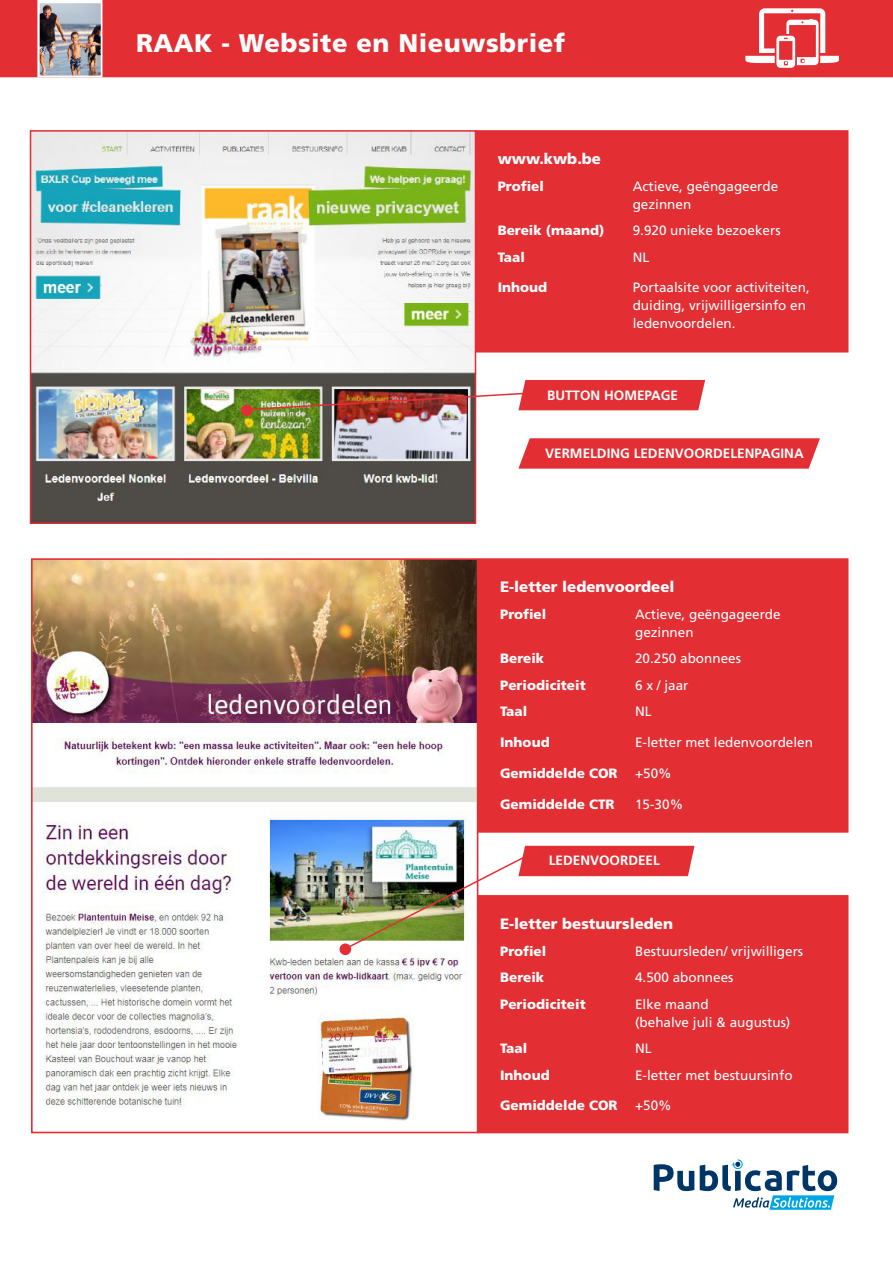
<style>
.page{position:relative;width:893px;height:1263px;background:#fff}
.page>*{position:absolute;margin:0;border:0;box-sizing:border-box;transform-origin:0 0}
.t1{font:900 25.5px "Frutiger LT Std";letter-spacing:.02em;color:#fff}
.t2{font:900 15px "Frutiger LT Std";color:#fff}
.t3{font:13.5px/18px "Frutiger LT Std";color:#fff}
.t4{font:900 13.5px "Frutiger LT Std";color:#fff}
.t5{font:700 13.5px "Frutiger LT Std";color:#fff}
</style>
<div class="page">
<div style="left:478px;top:559px;width:370px;height:273px;background:#e32e33"></div>
<div style="left:477px;top:558px;width:371px;height:275px;border:2px solid #e32e33"></div>
<div style="left:0;top:0;width:893px;height:77px;background:#e32e33"></div>
<svg style="left:745px;top:8px;width:94px;height:60px"></svg>
<svg style="left:654px;top:1164px;width:40px;height:27px"></svg>
<svg style="left:700px;top:1159px;width:137px;height:51px"></svg>
<div style="left:478px;top:896px;width:370px;height:236px;background:#e32e33"></div>
<div style="left:477px;top:895px;width:371px;height:238px;border:2px solid #e32e33"></div>
<img style="left:34px;top:561px;width:441px;height:560px">
<div style="left:31px;top:558px;width:447px;height:575px;border:2px solid #e32e33"></div>
<img style="left:344px;top:845px;width:351px;height:106px">
<div style="left:340px;top:944px;width:10px;height:10px;background:#e32e33;border-radius:50%"></div>
<div style="left:339px;top:943px;width:12px;height:12px;border:2px solid #e32e33;border-radius:50%"></div>
<img style="left:37px;top:0;width:66px;height:78px">
<img style="left:33px;top:133px;width:440px;height:388px">
<div style="left:30px;top:130px;width:446px;height:394px;border:2px solid #e42b32"></div>
<div style="left:476px;top:131px;width:372px;height:221px;background:#e32e33"></div>
<div style="left:475px;top:130px;width:373px;height:222px;border:2px solid #e32e33"></div>
<img style="left:245px;top:379px;width:461px;height:32px">
<div style="left:242px;top:405px;width:10px;height:10px;background:#e32e33;border-radius:50%"></div>
<div style="left:241px;top:404px;width:12px;height:12px;border:2px solid #e32e33;border-radius:50%"></div>
<svg style="left:518px;top:438px;width:302px;height:31px;background:#e43a3f"></svg>
<p class="t1" style="left:136px;top:28px;width:431px">RAAK - Website en Nieuwsbrief</p>
<p class="t2" style="left:498px;top:150px;width:105px">www.kwb.be</p>
<p class="t4" style="left:498px;top:178px;width:48px">Profiel</p>
<p class="t3" style="left:633px;top:177px;width:147px">Actieve, geëngageerde gezinnen</p>
<p class="t4" style="left:498px;top:222px;width:108px">Bereik (maand)</p>
<p class="t3" style="left:633px;top:222px;width:149px">9.920 unieke bezoekers</p>
<p class="t4" style="left:498px;top:249px;width:29px">Taal</p>
<p class="t3" style="left:633px;top:248px;width:18px">NL</p>
<p class="t4" style="left:498px;top:280px;width:51px">Inhoud</p>
<p class="t3" style="left:633px;top:279px;width:179px">Portaalsite voor activiteiten, duiding, vrijwilligersinfo en ledenvoordelen.</p>
<p class="t5" style="left:547px;top:387px;width:133px">BUTTON HOMEPAGE</p>
<p class="t5" style="left:545px;top:446px;width:260px">VERMELDING LEDENVOORDELENPAGINA</p>
<p class="t2" style="left:500px;top:578px;width:176px">E-letter ledenvoordeel</p>
<p class="t4" style="left:500px;top:606px;width:48px">Profiel</p>
<p class="t3" style="left:635px;top:605px;width:147px">Actieve, geëngageerde gezinnen</p>
<p class="t4" style="left:500px;top:650px;width:46px">Bereik</p>
<p class="t3" style="left:635px;top:650px;width:107px">20.250 abonnees</p>
<p class="t4" style="left:500px;top:677px;width:87px">Periodiciteit</p>
<p class="t3" style="left:635px;top:676px;width:55px">6 x / jaar</p>
<p class="t4" style="left:500px;top:703px;width:29px">Taal</p>
<p class="t3" style="left:635px;top:703px;width:18px">NL</p>
<p class="t4" style="left:500px;top:734px;width:51px">Inhoud</p>
<p class="t3" style="left:635px;top:733px;width:179px">E-letter met ledenvoordelen</p>
<p class="t4" style="left:500px;top:765px;width:119px">Gemiddelde COR</p>
<p class="t3" style="left:635px;top:764px;width:38px">+50%</p>
<p class="t4" style="left:500px;top:796px;width:116px">Gemiddelde CTR</p>
<p class="t3" style="left:635px;top:795px;width:50px">15-30%</p>
<p class="t5" style="left:549px;top:852px;width:113px">LEDENVOORDEEL</p>
<p class="t2" style="left:500px;top:915px;width:174px">E-letter bestuursleden</p>
<p class="t4" style="left:500px;top:943px;width:48px">Profiel</p>
<p class="t3" style="left:635px;top:942px;width:170px">Bestuursleden/ vrijwilligers</p>
<p class="t4" style="left:500px;top:969px;width:46px">Bereik</p>
<p class="t3" style="left:635px;top:968px;width:100px">4.500 abonnees</p>
<p class="t4" style="left:500px;top:996px;width:87px">Periodiciteit</p>
<p class="t3" style="left:635px;top:995px;width:157px">Elke maand<br>(behalve juli &amp; augustus)</p>
<p class="t4" style="left:500px;top:1040px;width:29px">Taal</p>
<p class="t3" style="left:635px;top:1039px;width:18px">NL</p>
<p class="t4" style="left:500px;top:1067px;width:51px">Inhoud</p>
<p class="t3" style="left:635px;top:1066px;width:159px">E-letter met bestuursinfo</p>
<p class="t4" style="left:500px;top:1097px;width:119px">Gemiddelde COR</p>
<p class="t3" style="left:635px;top:1097px;width:38px">+50%</p>
</div>
